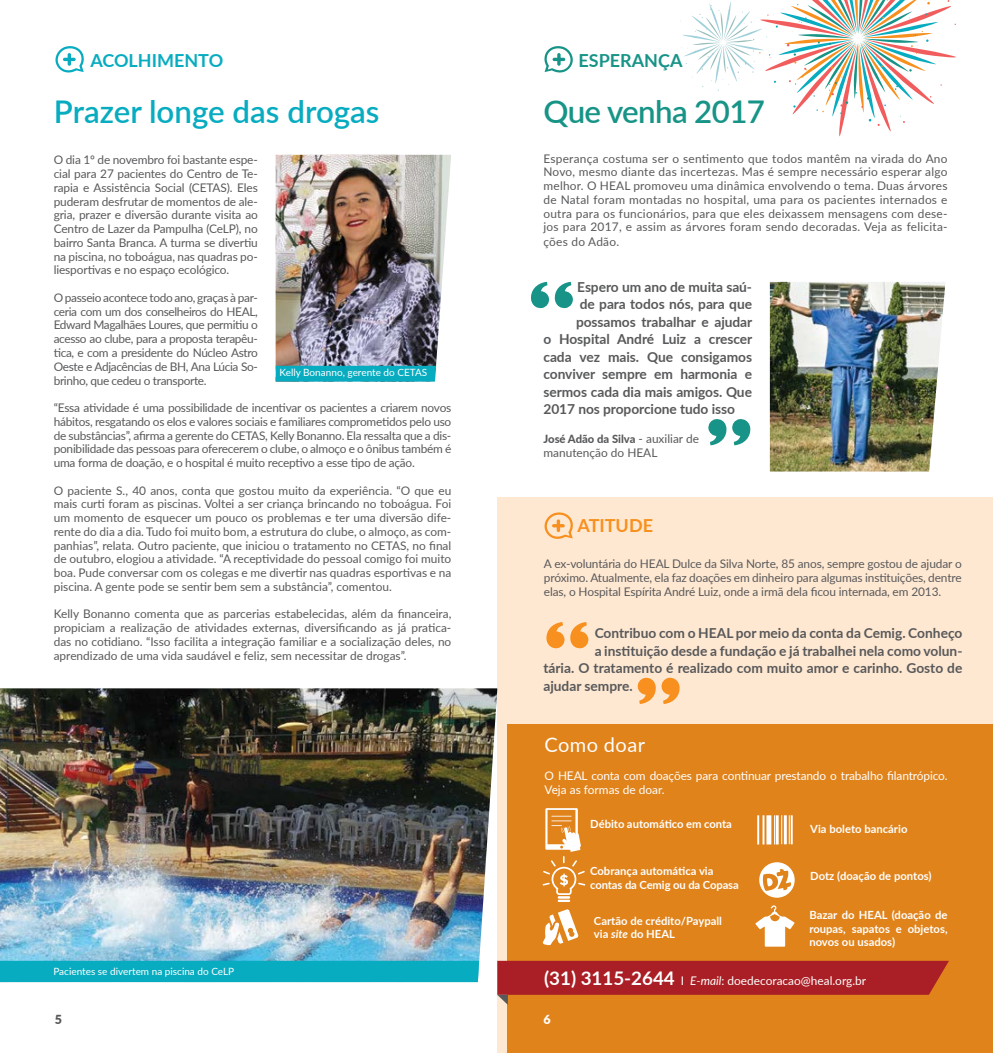
<style>
.page{position:relative;width:993px;height:1053px;background:#fff}
.page>*{position:absolute;margin:0;border:0;box-sizing:border-box;transform-origin:0 0}
.t1{font:600 31.25px "Lato";color:#08acc0}
.t2{font:600 31.25px "Lato";letter-spacing:-.02em;color:#179487}
.t3{font:20px "Lato";letter-spacing:.02em;color:#fff}
.t4{font:700 18px "Lato";color:#08acc0}
.t5{font:700 18px "Lato";color:#179487}
.t6{font:700 18px "Lato";color:#f7901e}
.t7{font:700 13.75px "Lato";letter-spacing:-.005em;color:#58595b}
.t8{font:900 12.5px "Lato";color:#fff}
.t9{font:900 12.5px "Lato";color:#58595b}
.t10{font:11.88px/13.8px "Lato";letter-spacing:-.01em;color:#58595b;text-align:justify}
.t11{font:11.88px/14.2px "Lato";letter-spacing:-.01em;color:#fff}
.t12{font:700 11.25px/13.5px "Lato";color:#fff}
.t13{font:800 11.25px "Lato";color:#58595b}
.t14{font:10px "Lato";color:#fff}
.s1{font-weight:400;font-size:11.88px}
.s2{font-style:italic}
.s3{font-weight:700;font-size:18.75px}
</style>
<div class="page">
<div style="left:497px;top:497px;width:495px;height:555px;background:#ffe8d1"></div>
<svg style="left:544px;top:46px;width:29px;height:27px"></svg>
<div style="left:507px;top:724px;width:485px;height:328px;background:#e0831b"></div>
<svg style="left:759px;top:862px;width:35px;height:35px"></svg>
<svg style="left:542px;top:808px;width:43px;height:93px"></svg>
<svg style="left:542px;top:909px;width:36px;height:36px"></svg>
<svg style="left:755px;top:905px;width:39px;height:41px"></svg>
<svg style="left:757px;top:815px;width:35px;height:29px"></svg>
<svg style="left:546px;top:622px;width:42px;height:26px"></svg>
<svg style="left:637px;top:677px;width:43px;height:27px"></svg>
<svg style="left:544px;top:512px;width:29px;height:27px"></svg>
<svg style="left:55px;top:46px;width:29px;height:27px"></svg>
<svg style="left:497px;top:960px;width:451px;height:44px"></svg>
<img style="left:0;top:688px;width:497px;height:276px">
<div style="left:0;top:960px;width:479px;height:21px;background:#08acc0"></div>
<svg style="left:531px;top:282px;width:42px;height:26px"></svg>
<svg style="left:708px;top:419px;width:43px;height:26px"></svg>
<svg style="left:680px;top:0;width:275px;height:136px"></svg>
<img style="left:275px;top:155px;width:176px;height:226px">
<div style="left:276px;top:366px;width:160px;height:15px;background:#08acc0"></div>
<img style="left:769px;top:282px;width:176px;height:189px">
<h3 class="t4" style="left:90px;top:47px;width:134px">ACOLHIMENTO</h3>
<h1 class="t1" style="left:54px;top:89px;width:327px">Prazer longe das drogas</h1>
<p class="t10" style="left:54px;top:153px;width:205px">O dia 1º de novembro foi bastante espe&shy;cial para 27 pacientes do Centro de Te&shy;rapia e Assistência Social (CETAS). Eles puderam desfrutar de momentos de ale&shy;gria, prazer e diversão durante visita ao Centro de Lazer da Pampulha (CeLP), no bairro Santa Branca. A turma se divertiu na piscina, no toboágua, nas quadras po&shy;liesportivas e no espaço ecológico.</p>
<p class="t10" style="left:54px;top:290px;width:205px">O passeio acontece todo ano, graças à par&shy;ceria com um dos conselheiros do HEAL, Edward Magalhães Loures, que permitiu o acesso ao clube, para a proposta terapêu&shy;tica, e com a presidente do Núcleo Astro Oeste e Adjacências de BH, Ana Lúcia So&shy;brinho, que cedeu o transporte.</p>
<p class="t10" style="left:54px;top:400px;width:399px">“Essa atividade é uma possibilidade de incentivar os pacientes a criarem novos hábitos, resgatando os elos e valores sociais e familiares comprometidos pelo uso de substâncias”, afirma a gerente do CETAS, Kelly Bonanno. Ela ressalta que a dis&shy;ponibilidade das pessoas para oferecerem o clube, o almoço e o ônibus também é uma forma de doação, e o hospital é muito receptivo a esse tipo de ação.</p>
<p class="t10" style="left:54px;top:483px;width:399px">O paciente S., 40 anos, conta que gostou muito da experiência. “O que eu mais curti foram as piscinas. Voltei a ser criança brincando no toboágua. Foi um momento de esquecer um pouco os problemas e ter uma diversão dife&shy;rente do dia a dia. Tudo foi muito bom, a estrutura do clube, o almoço, as com&shy;panhias”, relata. Outro paciente, que iniciou o tratamento no CETAS, no final de outubro, elogiou a atividade. “A receptividade do pessoal comigo foi muito boa. Pude conversar com os colegas e me divertir nas quadras esportivas e na piscina. A gente pode se sentir bem sem a substância”, comentou.</p>
<p class="t10" style="left:54px;top:606px;width:399px">Kelly Bonanno comenta que as parcerias estabelecidas, além da financeira, propiciam a realização de atividades externas, diversificando as já pratica&shy;das no cotidiano. “Isso facilita a integração familiar e a socialização deles, no aprendizado de uma vida saudável e feliz, sem necessitar de drogas”.</p>
<p class="t14" style="left:279px;top:365px;width:149px">Kelly Bonanno, gerente do CETAS</p>
<p class="t14" style="left:53px;top:963px;width:182px">Pacientes se divertem na piscina do CeLP</p>
<p class="t9" style="left:55px;top:1009px;width:9px">5</p>
<h3 class="t5" style="left:578px;top:47px;width:105px">ESPERANÇA</h3>
<h1 class="t2" style="left:543px;top:89px;width:223px">Que venha 2017</h1>
<p class="t10" style="left:543px;top:151px;width:405px">Esperança costuma ser o sentimento que todos mantêm na virada do Ano Novo, mesmo diante das incertezas. Mas é sempre necessário esperar algo melhor. O HEAL promoveu uma dinâmica envolvendo o tema. Duas árvores de Natal foram montadas no hospital, uma para os pacientes internados e outra para os funcionários, para que eles deixassem mensagens com dese&shy;jos para 2017, e assim as árvores foram sendo decoradas. Veja as felicita&shy;ções do Adão.</p>
<p class="t7" style="left:577px;top:276px;width:176px">Espero um ano de muita saú-</p>
<p class="t7" style="left:579px;top:294px;width:174px">de para todos nós, para que</p>
<p class="t7" style="left:576px;top:311px;width:178px">possamos trabalhar e ajudar</p>
<p class="t7" style="left:543px;top:329px;width:210px">o Hospital André Luiz a crescer</p>
<p class="t7" style="left:543px;top:346px;width:210px">cada vez mais. Que consigamos</p>
<p class="t7" style="left:543px;top:364px;width:210px">conviver sempre em harmonia e</p>
<p class="t7" style="left:543px;top:381px;width:210px">sermos cada dia mais amigos. Que</p>
<p class="t7" style="left:543px;top:399px;width:193px">2017 nos proporcione tudo isso</p>
<p class="t13" style="left:543px;top:430px;width:157px">José Adão da Silva <span class="s1">- auxiliar de</span></p>
<p class="t10" style="left:543px;top:445px;width:115px">manutenção do HEAL</p>
<h3 class="t6" style="left:577px;top:512px;width:77px">ATITUDE</h3>
<p class="t10" style="left:543px;top:555px;width:419px;line-height:14.2px">A ex-voluntária do HEAL Dulce da Silva Norte, 85 anos, sempre gostou de ajudar o próximo. Atualmente, ela faz doações em dinheiro para algumas instituições, dentre elas, o Hospital Espírita André Luiz, onde a irmã dela ficou internada, em 2013.</p>
<p class="t7" style="left:594px;top:623px;width:369px">Contribuo com o HEAL por meio da conta da Cemig. Conheço</p>
<p class="t7" style="left:594px;top:640px;width:369px">a instituição desde a fundação e já trabalhei nela como volun-</p>
<p class="t7" style="left:543px;top:658px;width:420px">tária. O tratamento é realizado com muito amor e carinho. Gosto de</p>
<p class="t7" style="left:543px;top:675px;width:91px">ajudar sempre.</p>
<h2 class="t3" style="left:544px;top:730px;width:102px">Como doar</h2>
<p class="t11" style="left:544px;top:768px;width:404px">O HEAL conta com doações para continuar prestando o trabalho filantrópico.<br>Veja as formas de doar.</p>
<p class="t12" style="left:590px;top:816px;width:143px">Débito automático em conta</p>
<p class="t12" style="left:810px;top:821px;width:99px">Via boleto bancário</p>
<p class="t12" style="left:590px;top:863px;width:150px">Cobrança automática via contas da Cemig ou da Copasa</p>
<p class="t12" style="left:810px;top:868px;width:123px">Dotz (doação de pontos)</p>
<p class="t12" style="left:593px;top:913px;width:130px">Cartão de crédito/Paypall via <span class="s2">site</span> do HEAL</p>
<p class="t12" style="left:809px;top:907px;width:140px;text-align:justify">Bazar do HEAL (doação de roupas, sapatos e objetos, novos ou usados)</p>
<p class="t11" style="left:544px;top:972px;width:323px"><span class="s3">(31) 3115-2644</span> I <span class="s2">E-mail</span>: doedecoracao@heal.org.br</p>
<p class="t8" style="left:543px;top:1009px;width:9px">6</p>
</div>
